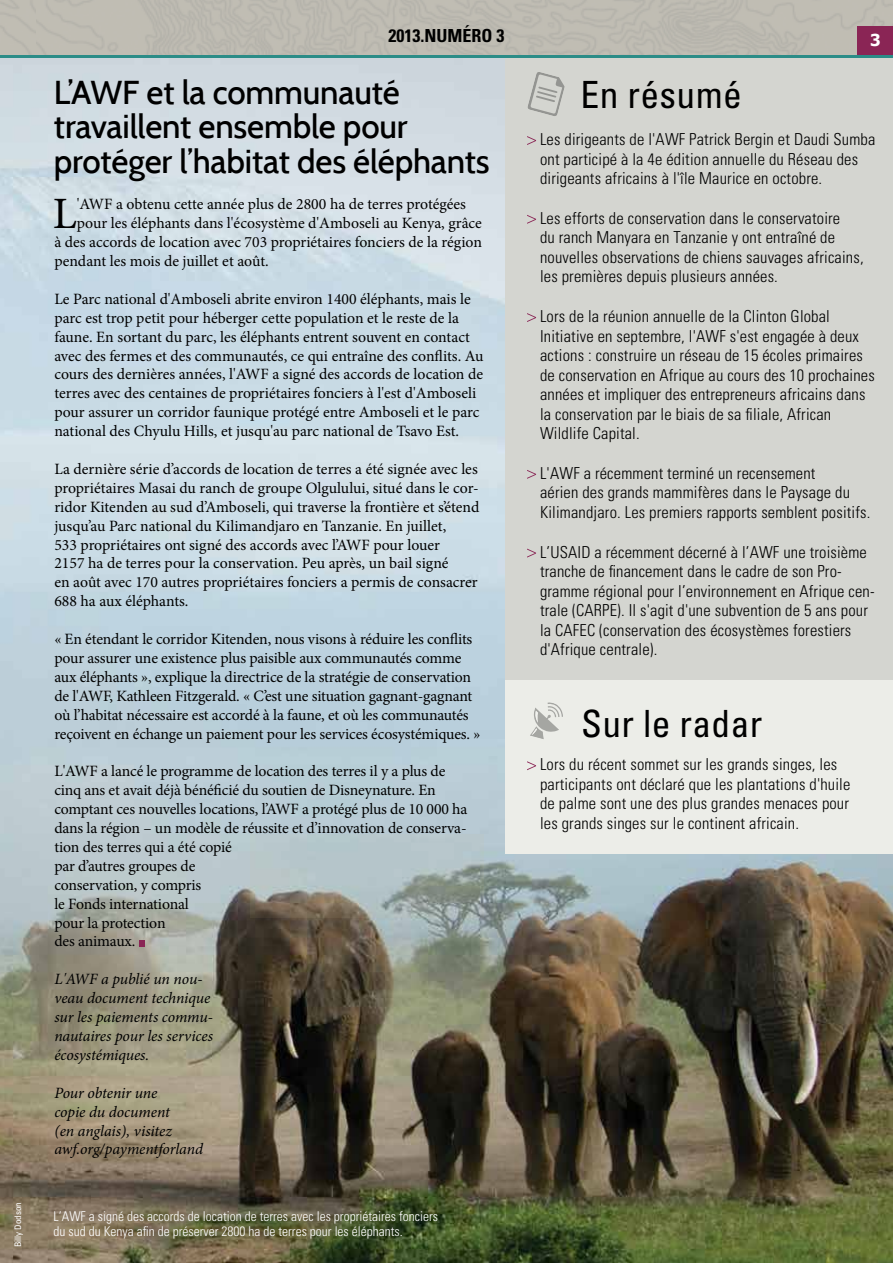
<style>
.page{position:relative;width:893px;height:1263px;background:#fff}
.page>*{position:absolute;margin:0;border:0;box-sizing:border-box;transform-origin:0 0}
.t1{font:44.85px "Minion Pro";color:#000}
.t2{font:condensed 37.5px "Univers";letter-spacing:.01em;color:#000}
.t3{font:500 33px/34.5px "Cabin";letter-spacing:-.005em;color:#000}
.t4{font:700 condensed 18px "Univers";color:#000}
.t5{font:300 condensed 16.5px/19.5px "Univers";letter-spacing:.01em;color:#000}
.t6{font:700 16.5px "Tahoma";color:#fff}
.t7{font:15.75px/18.9px "Minion Pro";letter-spacing:-.01em;color:#000}
.t8{font:italic 15.75px/18.9px "Minion Pro";letter-spacing:-.01em;color:#000}
.t9{font:300 condensed 13.5px/15px "Univers";color:#fff}
.t10{font:condensed 9px "Univers";color:#fff}
</style>
<div class="page">
<div style="left:36px;top:0;width:857px;height:55px;background:#bebbb2"></div>
<div style="left:858px;top:27px;width:35px;height:28px;background:#8a2555"></div>
<hr style="left:0;top:55px;width:893px;height:3px;background:#2b8c87">
<img style="left:0;top:58px;width:893px;height:1205px">
<div style="left:506px;top:680px;width:387px;height:174px;background:#ecede8"></div>
<div style="left:506px;top:58px;width:387px;height:622px;background:#d4d5d0"></div>
<svg style="left:527px;top:136px;width:9px;height:9px"></svg>
<svg style="left:527px;top:215px;width:9px;height:9px"></svg>
<svg style="left:527px;top:313px;width:9px;height:9px"></svg>
<svg style="left:527px;top:470px;width:9px;height:9px"></svg>
<svg style="left:527px;top:549px;width:9px;height:9px"></svg>
<svg style="left:139px;top:940px;width:6px;height:6px"></svg>
<svg style="left:527px;top:72px;width:38px;height:44px"></svg>
<svg style="left:527px;top:761px;width:9px;height:9px"></svg>
<svg style="left:530px;top:702px;width:33px;height:37px"></svg>
<svg style="left:251px;top:834px;width:233px;height:83px;background:#a6b1b0"></svg>
<p class="t10" style="left:12px;top:1247px;width:46px;rotate:-90deg">Billy Dodson</p>
<p class="t4" style="left:388px;top:24px;width:117px">2013.NUMÉRO 3</p>
<p class="t6" style="left:870px;top:28px;width:12px">3</p>
<h3 class="t3" style="left:54px;top:75px;width:437px">L’AWF et la communauté travaillent ensemble pour protéger l’habitat des éléphants</h3>
<h2 class="t2" style="left:581px;top:71px;width:163px">En résumé</h2>
<p class="t5" style="left:540px;top:129px;width:337px">Les dirigeants de l'AWF Patrick Bergin et Daudi Sumba ont participé à la 4e édition annuelle du Réseau des dirigeants africains à l'île Maurice en octobre.</p>
<p class="t5" style="left:540px;top:208px;width:325px">Les efforts de conservation dans le conservatoire<br>du ranch Manyara en Tanzanie y ont entraîné de nouvelles observations de chiens sauvages africains, les premières depuis plusieurs années.</p>
<p class="t5" style="left:540px;top:306px;width:336px">Lors de la réunion annuelle de la Clinton Global Initiative en septembre, l'AWF s'est engagée à deux actions : construire un réseau de 15 écoles primaires de conservation en Afrique au cours des 10 prochaines années et impliquer des entrepreneurs africains dans la conservation par le biais de sa filiale, African Wildlife Capital.</p>
<p class="t5" style="left:540px;top:463px;width:332px">L'AWF a récemment terminé un recensement<br>aérien des grands mammifères dans le Paysage du<br>Kilimandjaro. Les premiers rapports semblent positifs.</p>
<p class="t5" style="left:540px;top:542px;width:336px">L’USAID a récemment décerné à l’AWF une troisième tranche de financement dans le cadre de son Pro&shy;gramme régional pour l’environnement en Afrique cen&shy;trale (CARPE). Il s'agit d'une subvention de 5 ans pour la CAFEC (conservation des écosystèmes forestiers d'Afrique centrale).</p>
<h1 class="t1" style="left:53px;top:184px;width:26px">L</h1>
<p class="t7" style="left:77px;top:195px;width:391px">'AWF a obtenu cette année plus de 2800 ha de terres protégées</p>
<p class="t7" style="left:77px;top:214px;width:407px">pour les éléphants dans l'écosystème d'Amboseli au Kenya, grâce</p>
<p class="t7" style="left:54px;top:233px;width:429px">à des accords de location avec 703 propriétaires fonciers de la région</p>
<p class="t7" style="left:54px;top:252px;width:216px">pendant les mois de juillet et août.</p>
<p class="t7" style="left:54px;top:289px;width:430px">Le Parc national d'Amboseli abrite environ 1400 éléphants, mais le parc est trop petit pour héberger cette population et le reste de la faune. En sortant du parc, les éléphants entrent souvent en contact avec des fermes et des communautés, ce qui entraîne des conflits. Au cours des dernières années, l'AWF a signé des accords de location de terres avec des centaines de propriétaires fonciers à l'est d'Amboseli pour assurer un corridor faunique protégé entre Amboseli et le parc national des Chyulu Hills, et jusqu'au parc national de Tsavo Est.</p>
<p class="t7" style="left:54px;top:459px;width:427px">La dernière série d’accords de location de terres a été signée avec les propriétaires Masai du ranch de groupe Olgulului, situé dans le cor&shy;ridor Kitenden au sud d’Amboseli, qui traverse la frontière et s’étend jusqu’au Parc national du Kilimandjaro en Tanzanie. En juillet,<br>533 propriétaires ont signé des accords avec l’AWF pour louer<br>2157 ha de terres pour la conservation. Peu après, un bail signé<br>en août avec 170 autres propriétaires fonciers a permis de consacrer 688 ha aux éléphants.</p>
<p class="t7" style="left:54px;top:630px;width:427px">« En étendant le corridor Kitenden, nous visons à réduire les conflits pour assurer une existence plus paisible aux communautés comme aux éléphants », explique la directrice de la stratégie de conservation de l'AWF, Kathleen Fitzgerald. « C’est une situation gagnant-gagnant où l’habitat nécessaire est accordé à la faune, et où les communautés reçoivent en échange un paiement pour les services écosystémiques. »</p>
<p class="t7" style="left:54px;top:762px;width:415px">L'AWF a lancé le programme de location des terres il y a plus de cinq ans et avait déjà bénéficié du soutien de Disneynature. En comptant ces nouvelles locations, l’AWF a protégé plus de 10 000 ha dans la région – un modèle de réussite et d’innovation de conserva&shy;tion des terres qui a été copié<br>par d’autres groupes de<br>conservation, y compris<br>le Fonds international<br>pour la protection<br>des animaux.</p>
<p class="t8" style="left:54px;top:970px;width:160px">L'AWF a publié un nou&shy;veau document technique sur les paiements commu&shy;nautaires pour les services écosystémiques.</p>
<p class="t8" style="left:54px;top:1083px;width:150px">Pour obtenir une<br>copie du document<br>(en anglais), visitez awf.org/paymentforland</p>
<h2 class="t2" style="left:581px;top:699px;width:183px">Sur le radar</h2>
<p class="t5" style="left:540px;top:755px;width:312px">Lors du récent sommet sur les grands singes, les participants ont déclaré que les plantations d'huile de palme sont une des plus grandes menaces pour les grands singes sur le continent africain.</p>
<p class="t9" style="left:54px;top:1209px;width:386px">L’AWF a signé des accords de location de terres avec les propriétaires fonciers du sud du Kenya afin de préserver 2800 ha de terres pour les éléphants.</p>
</div>
